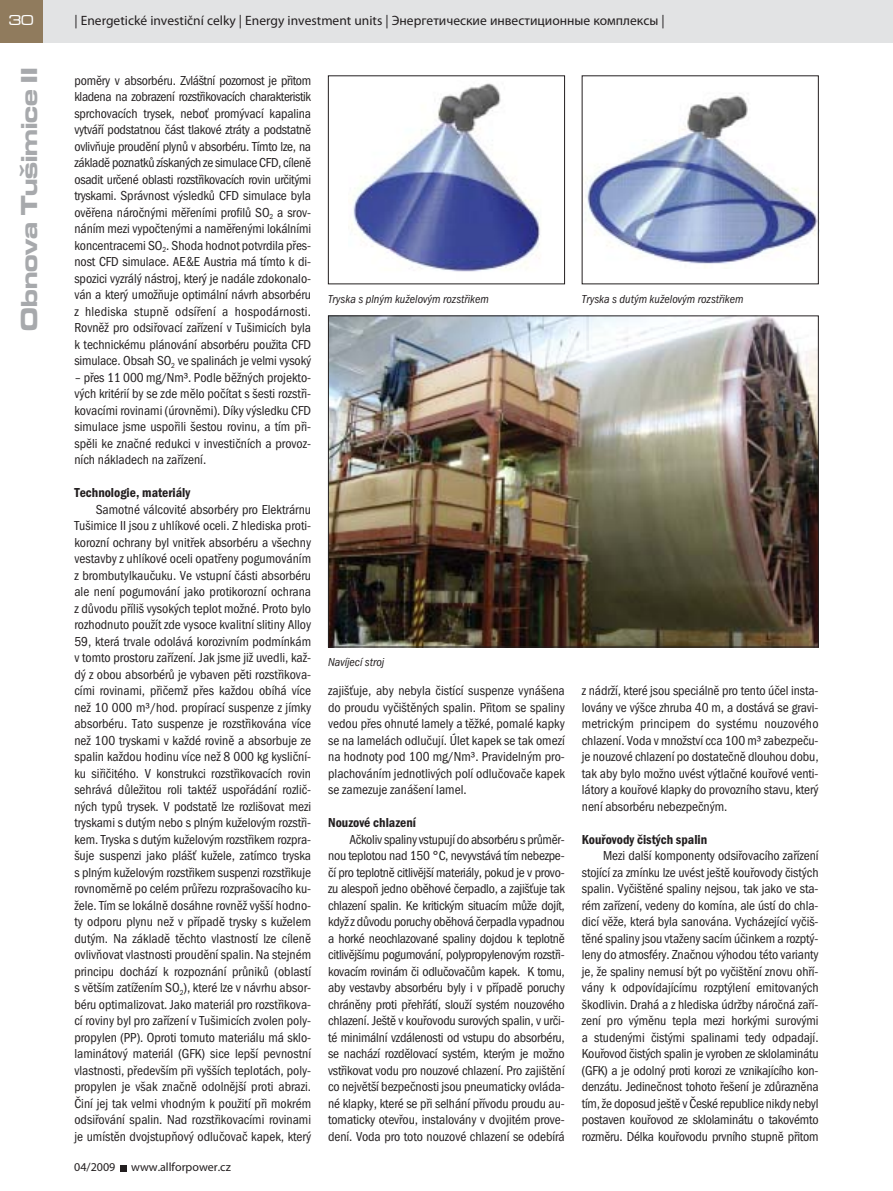
<style>
.page{position:relative;width:893px;height:1191px;background:#fff}
.page>*{position:absolute;margin:0;border:0;box-sizing:border-box;transform-origin:0 0}
.t1{font:700 expanded 24px "Microgramma DOT";color:#a7a9ac}
.t2{font:500 expanded 15px "Microgramma DOT";color:#fff}
.t3{font:13.5px/16.5px "Franklin Got Itc TOT Boo Con";letter-spacing:-.005em;color:#231f20;text-align:justify}
.t4{font:13.5px "Myriad Pro";color:#231f20}
.t5{font:13.5px "Franklin Got Itc TOT Dem Con";color:#231f20}
.t6{font:12px "Franklin Got Itc TOT Boo Con Ita";color:#231f20}
.t7{font:12px "Myriad Pro";color:#231f20}
</style>
<div class="page">
<div style="left:43px;top:0;width:850px;height:43px;background:#e2e3e4"></div>
<div style="left:0;top:0;width:43px;height:43px;background:#907b5d"></div>
<svg style="left:121px;top:1165px;width:6px;height:6px"></svg>
<img style="left:351px;top:83px;width:189px;height:189px">
<div style="left:328px;top:76px;width:237px;height:208px;border:1px solid #231f20"></div>
<img style="left:585px;top:93px;width:232px;height:171px">
<img style="left:330px;top:318px;width:487px;height:327px">
<div style="left:328px;top:316px;width:491px;height:331px;border:1px solid #231f20"></div>
<p class="t2" style="left:9px;top:11px;width:26px">30</p>
<h1 class="t1" style="left:21px;top:330px;width:264px;rotate:-90deg">Obnova Tušimice II</h1>
<p class="t4" style="left:74px;top:15px;width:592px">| Energetické investiční celky | Energy investment units | Энергетические инвестиционные комплексы |</p>
<p class="t3" style="left:74px;top:73px;width:238px">poměry v absorbéru. Zvláštní pozornost je přitom kladena na zobrazení rozstřikovacích charakteristik sprchovacích trysek, neboť promývací kapalina vytváří podstatnou část tlakové ztráty a podstatně ovlivňuje proudění plynů v absorbéru. Tímto lze, na základě poznatků získaných ze simulace CFD, cíleně osadit určené oblasti rozstřikovacích rovin určitými tryskami. Správnost výsledků CFD simulace byla ověřena náročnými měřeními profilů SO<sub>2</sub> a srov&shy;náním mezi vypočtenými a naměřenými lokálními koncentracemi SO<sub>2</sub>. Shoda hodnot potvrdila přes&shy;nost CFD simulace. AE&amp;E Austria má tímto k di&shy;spozici vyzrálý nástroj, který je nadále zdokonalo&shy;ván a který umožňuje optimální návrh absorbéru z hlediska stupně odsíření a hospodárnosti.<br>Rovněž pro odsiřovací zařízení v Tušimicích byla k technickému plánování absorbéru použita CFD simulace. Obsah SO<sub>2</sub> ve spalinách je velmi vysoký</p>
<p class="t3" style="left:74px;top:370px;width:238px">– přes 11 000 mg/Nm³. Podle běžných projekto&shy;vých kritérií by se zde mělo počítat s šesti rozstři&shy;kovacími rovinami (úrovněmi). Díky výsledku CFD simulace jsme uspořili šestou rovinu, a tím při&shy;spěli ke značné redukci v investičních a provoz&shy;ních nákladech na zařízení.</p>
<p class="t5" style="left:74px;top:488px;width:117px">Technologie, materiály</p>
<p class="t3" style="left:74px;top:502px;width:238px;text-indent:21px">Samotné válcovité absorbéry pro Elektrárnu Tušimice II jsou z uhlíkové oceli. Z hlediska proti&shy;korozní ochrany byl vnitřek absorbéru a všechny vestavby z uhlíkové oceli opatřeny pogumováním z brombutylkaučuku. Ve vstupní části absorbéru ale není pogumování jako protikorozní ochrana z důvodu příliš vysokých teplot možné. Proto bylo rozhodnuto použít zde vysoce kvalitní slitiny Alloy 59, která trvale odolává korozivním podmínkám v tomto prostoru zařízení. Jak jsme již uvedli, kaž&shy;dý z obou absorbérů je vybaven pěti rozstřikova&shy;cími rovinami, přičemž přes každou obíhá více než 10 000 m³/hod. propírací suspenze z jímky absorbéru. Tato suspenze je rozstřikována více než 100 tryskami v každé rovině a absorbuje ze spalin každou hodinu více než 8 000 kg kysliční&shy;ku siřičitého. V konstrukci rozstřikovacích rovin sehrává důležitou roli taktéž uspořádání rozlič&shy;ných typů trysek. V podstatě lze rozlišovat mezi tryskami s dutým nebo s plným kuželovým rozstři&shy;kem. Tryska s dutým kuželovým rozstřikem rozpra&shy;šuje suspenzi jako plášť kužele, zatímco tryska s plným kuželovým rozstřikem suspenzi rozstřikuje rovnoměrně po celém průřezu rozprašovacího ku&shy;žele. Tím se lokálně dosáhne rovněž vyšší hodno&shy;ty odporu plynu než v případě trysky s kuželem dutým. Na základě těchto vlastností lze cíleně ovlivňovat vlastnosti proudění spalin. Na stejném principu dochází k rozpoznání průniků (oblastí s větším zatížením SO<sub>2</sub>), které lze v návrhu absor&shy;béru optimalizovat. Jako materiál pro rozstřikova&shy;cí roviny byl pro zařízení v Tušimicích zvolen poly&shy;propylen (PP). Oproti tomuto materiálu má sklo&shy;laminátový materiál (GFK) sice lepší pevnostní vlastnosti, především při vyšších teplotách, poly&shy;propylen je však značně odolnější proti abrazi.<br>Činí jej tak velmi vhodným k použití při mokrém odsiřování spalin. Nad rozstřikovacími rovinami je umístěn dvojstupňový odlučovač kapek, který</p>
<p class="t7" style="left:74px;top:1163px;width:43px">04/2009</p>
<p class="t7" style="left:131px;top:1163px;width:101px">www.allforpower.cz</p>
<p class="t6" style="left:328px;top:295px;width:162px">Tryska s plným kuželovým rozstřikem</p>
<p class="t6" style="left:582px;top:295px;width:163px">Tryska s dutým kuželovým rozstřikem</p>
<p class="t6" style="left:328px;top:658px;width:58px">Navíjecí stroj</p>
<p class="t3" style="left:328px;top:684px;width:238px">zajišťuje, aby nebyla čistící suspenze vynášena do proudu vyčištěných spalin. Přitom se spaliny vedou přes ohnuté lamely a těžké, pomalé kapky se na lamelách odlučují. Úlet kapek se tak omezí na hodnoty pod 100 mg/Nm³. Pravidelným pro&shy;plachováním jednotlivých polí odlučovače kapek se zamezuje zanášení lamel.</p>
<p class="t5" style="left:328px;top:818px;width:89px">Nouzové chlazení</p>
<p class="t3" style="left:328px;top:832px;width:238px;text-indent:21px">Ačkoliv spaliny vstupují do absorbéru s průměr&shy;nou teplotou nad 150 °C, nevyvstává tím nebezpe&shy;čí pro teplotně citlivější materiály, pokud je v provo&shy;zu alespoň jedno oběhové čerpadlo, a zajišťuje tak chlazení spalin. Ke kritickým situacím může dojít, když z důvodu poruchy oběhová čerpadla vypadnou a horké neochlazované spaliny dojdou k teplotně citlivějšímu pogumování, polypropylenovým rozstři&shy;kovacím rovinám či odlučovačům kapek. K tomu, aby vestavby absorbéru byly i v případě poruchy chráněny proti přehřátí, slouží systém nouzového chlazení. Ještě v kouřovodu surových spalin, v urči&shy;té minimální vzdálenosti od vstupu do absorbéru, se nachází rozdělovací systém, kterým je možno vstřikovat vodu pro nouzové chlazení. Pro zajištění co největší bezpečnosti jsou pneumaticky ovláda&shy;né klapky, které se při selhání přívodu proudu au&shy;tomaticky otevřou, instalovány v dvojitém prove&shy;dení. Voda pro toto nouzové chlazení se odebírá</p>
<p class="t3" style="left:582px;top:684px;width:238px">z nádrží, které jsou speciálně pro tento účel insta&shy;lovány ve výšce zhruba 40 m, a dostává se gravi&shy;metrickým principem do systému nouzového chlazení. Voda v množství cca 100 m³ zabezpeču&shy;je nouzové chlazení po dostatečně dlouhou dobu, tak aby bylo možno uvést výtlačné kouřové venti&shy;látory a kouřové klapky do provozního stavu, který není absorbéru nebezpečným.</p>
<p class="t5" style="left:582px;top:835px;width:127px">Kouřovody čistých spalin</p>
<p class="t3" style="left:582px;top:849px;width:238px;text-indent:21px">Mezi další komponenty odsiřovacího zařízení stojící za zmínku lze uvést ještě kouřovody čistých spalin. Vyčištěné spaliny nejsou, tak jako ve sta&shy;rém zařízení, vedeny do komína, ale ústí do chla&shy;dicí věže, která byla sanována. Vycházející vyčiš&shy;těné spaliny jsou vtaženy sacím účinkem a rozptý&shy;leny do atmosféry. Značnou výhodou této varianty je, že spaliny nemusí být po vyčištění znovu ohří&shy;vány k odpovídajícímu rozptýlení emitovaných škodlivin. Drahá a z hlediska údržby náročná zaří&shy;zení pro výměnu tepla mezi horkými surovými a studenými čistými spalinami tedy odpadají.<br>Kouřovod čistých spalin je vyroben ze sklolaminátu (GFK) a je odolný proti korozi ze vznikajícího kon&shy;denzátu. Jedinečnost tohoto řešení je zdůrazněna tím, že doposud ještě v České republice nikdy nebyl postaven kouřovod ze sklolaminátu o takovémto rozměru. Délka kouřovodu prvního stupně přitom</p>
</div>
